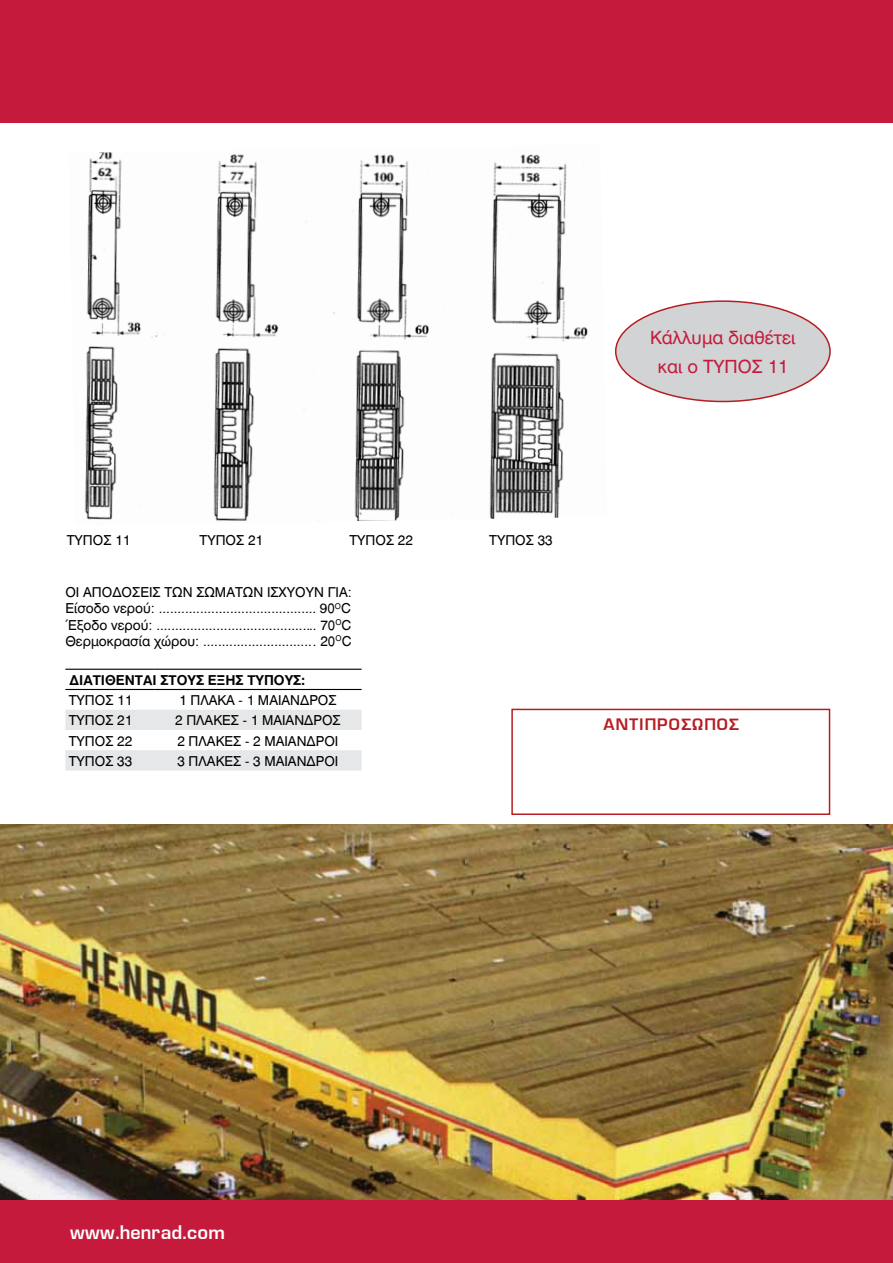
<style>
.page{position:relative;width:893px;height:1263px;background:#fff}
.page>*{position:absolute;margin:0;border:0;box-sizing:border-box;transform-origin:0 0}
.t1{font:19.5px "UB Europa Bold";color:#fff}
.t2{font:18px/28.5px "UB Helvetica";color:#c61a3c;text-align:center}
.t3{font:16.5px "UB Europa Bold";color:#b61d22}
.t4{font:13.5px/16.2px "UB Helvetica";color:#000;text-align:justify}
.t5{font:13.5px "UB Helvetica Bold";color:#000}
</style>
<div class="page">
<img style="left:0;top:824px;width:893px;height:377px">
<img style="left:84px;top:152px;width:504px;height:369px">
<div style="left:0;top:0;width:893px;height:122px;background:#c61a3c"></div>
<div style="left:0;top:1201px;width:893px;height:62px;background:#c61a3c"></div>
<svg style="left:65px;top:710px;width:297px;height:60px"></svg>
<hr style="left:65px;top:669px;width:89px;height:1px;background:#000">
<hr style="left:154px;top:669px;width:208px;height:1px;background:#000">
<hr style="left:65px;top:689px;width:89px;height:1px;background:#000">
<hr style="left:154px;top:689px;width:208px;height:1px;background:#000">
<div style="left:511px;top:709px;width:319px;height:106px;border:2px solid #b61d22"></div>
<div style="left:616px;top:301px;width:214px;height:100px;background:#d1d3d4;border-radius:50%"></div>
<h2 class="t2" style="left:650px;top:323px;width:147px">Κάλλυμα διαθέτει και ο ΤΥΠΟΣ 11</h2>
<p class="t4" style="left:67px;top:532px;width:65px">ΤΥΠΟΣ 11</p>
<p class="t4" style="left:200px;top:532px;width:65px">ΤΥΠΟΣ 21</p>
<p class="t4" style="left:349px;top:532px;width:65px">ΤΥΠΟΣ 22</p>
<p class="t4" style="left:489px;top:532px;width:65px">ΤΥΠΟΣ 33</p>
<p class="t4" style="left:65px;top:584px;width:288px">ΟΙ ΑΠΟΔΟΣΕΙΣ ΤΩΝ ΣΩΜΑΤΩΝ ΙΣΧΥΟΥΝ ΓΙΑ:<br>Είσοδο νερού: .......................................... 90<sup>Ο</sup>C Έξοδο νερού: ........................................... 70<sup>Ο</sup>C Θερμοκρασία χώρου: .............................. 20<sup>Ο</sup>C</p>
<p class="t5" style="left:70px;top:671px;width:237px">ΔΙΑΤΙΘΕΝΤΑΙ ΣΤΟΥΣ ΕΞΗΣ ΤΥΠΟΥΣ:</p>
<p class="t4" style="left:69px;top:692px;width:65px">ΤΥΠΟΣ 11</p>
<p class="t4" style="left:179px;top:692px;width:159px">1 ΠΛΑΚΑ - 1 ΜΑΙΑΝΔΡΟΣ</p>
<p class="t4" style="left:69px;top:712px;width:65px">ΤΥΠΟΣ 21</p>
<p class="t4" style="left:175px;top:712px;width:167px">2 ΠΛΑΚΕΣ - 1 ΜΑΙΑΝΔΡΟΣ</p>
<p class="t4" style="left:69px;top:732px;width:65px">ΤΥΠΟΣ 22</p>
<p class="t4" style="left:177px;top:732px;width:163px">2 ΠΛΑΚΕΣ - 2 ΜΑΙΑΝΔΡΟΙ</p>
<p class="t4" style="left:69px;top:753px;width:65px">ΤΥΠΟΣ 33</p>
<p class="t4" style="left:177px;top:753px;width:163px">3 ΠΛΑΚΕΣ - 3 ΜΑΙΑΝΔΡΟΙ</p>
<p class="t3" style="left:603px;top:716px;width:137px">ΑΝΤΙΠΡΟΣΩΠΟΣ</p>
<h1 class="t1" style="left:69px;top:1223px;width:156px">www.henrad.com</h1>
</div>
